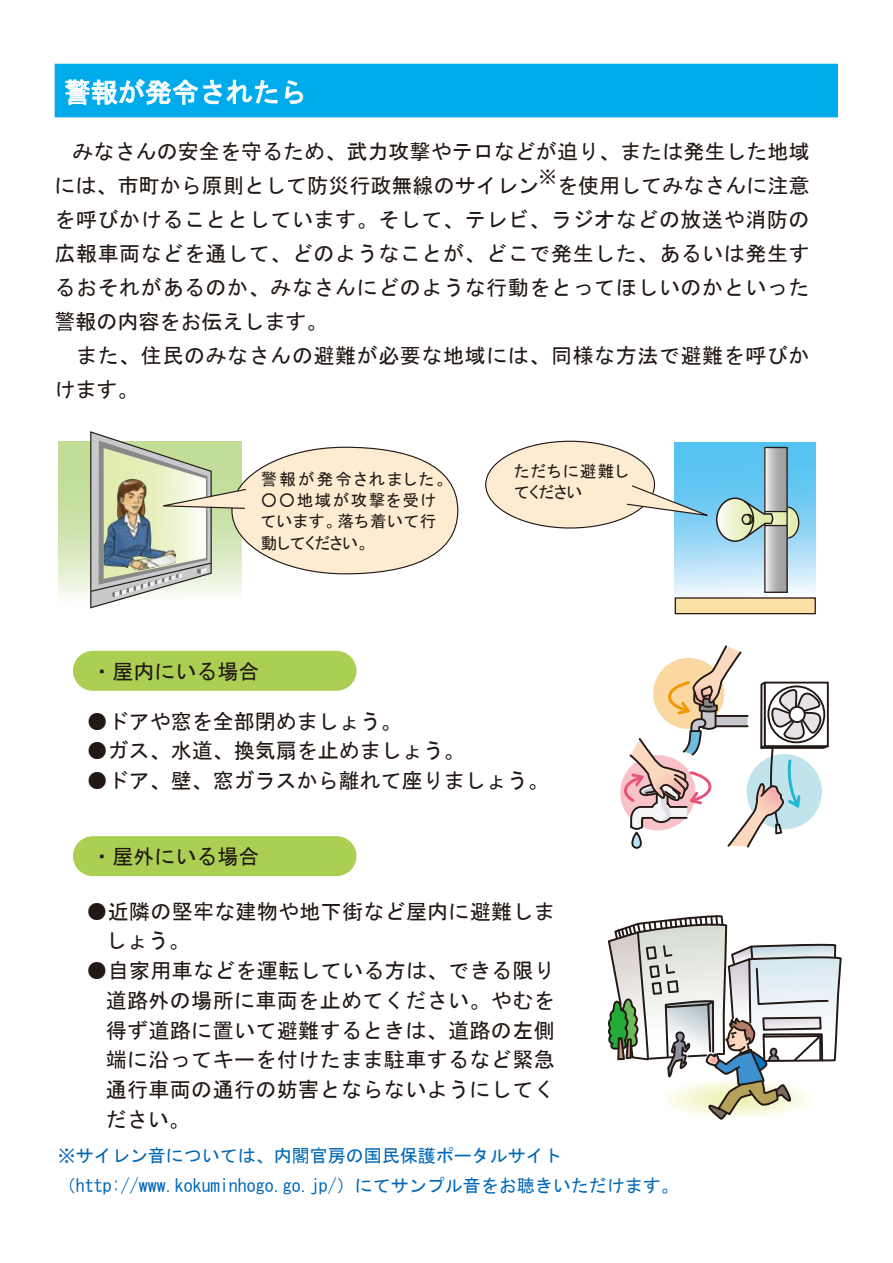
<style>
.page{position:relative;width:893px;height:1263px;background:#fff}
.page>*{position:absolute;margin:0;border:0;box-sizing:border-box;transform-origin:0 0}
.t1{font:27px "MS Gothic";color:#fff}
.t2{font:21px/34px "MS Gothic";letter-spacing:.02em;color:#221815}
.t3{font:21px "MS Gothic";color:#221815}
.t4{font:18px/29.7px "MS Gothic";color:#0068b6}
.t5{font:18px "MS Gothic";color:#221815}
.t6{font:16.5px/21.3px "MS P Gothic";letter-spacing:.085em;color:#221815;text-align:justify}
.t7{font:16.5px "MS P Gothic";letter-spacing:.13em;color:#221815}
</style>
<div class="page">
<div style="left:55px;top:64px;width:782px;height:53px;background:#00abeb"></div>
<svg style="left:65px;top:79px;width:213px;height:26px"></svg>
<svg style="left:285px;top:80px;width:18px;height:24px"></svg>
<svg style="left:58px;top:441px;width:31px;height:156px;background:#cfe5b1"></svg>
<svg style="left:674px;top:443px;width:141px;height:160px;background:#96d7f5"></svg>
<svg style="left:776px;top:507px;width:23px;height:31px"></svg>
<div style="left:776px;top:506px;width:23px;height:33px;border:1px solid #221815;border-radius:50%"></div>
<div style="left:765px;top:447px;width:22px;height:145px;background:linear-gradient(to right,#e4e4e5,#949595)"></div>
<div style="left:764px;top:447px;width:24px;height:146px;border:1px solid #221815"></div>
<svg style="left:774px;top:513px;width:12px;height:11px"></svg>
<div style="left:764px;top:511px;width:24px;height:15px;border:1px solid #221815"></div>
<div style="left:716px;top:497px;width:38px;height:45px;border:2px solid #221815;border-radius:50%"></div>
<div style="left:675px;top:598px;width:140px;height:16px;background:#fde0a5"></div>
<div style="left:675px;top:597px;width:141px;height:17px;border:1px solid #221815"></div>
<div style="left:232px;top:447px;width:226px;height:127px;background:#feecd2;border-radius:50%"></div>
<svg style="left:89px;top:431px;width:158px;height:178px"></svg>
<div style="left:486px;top:441px;width:168px;height:87px;background:#feecd2;border-radius:50%"></div>
<svg style="left:626px;top:484px;width:148px;height:57px"></svg>
<div style="left:73px;top:651px;width:283px;height:40px;background:#aacf52;border-radius:20px"></div>
<div style="left:73px;top:836px;width:283px;height:40px;background:#aacf52;border-radius:20px"></div>
<svg style="left:622px;top:645px;width:207px;height:204px"></svg>
<svg style="left:607px;top:915px;width:235px;height:205px"></svg>
<p class="t1" style="left:64px;top:79px;width:245px">警報が発令されたら</p>
<p class="t2" style="left:55px;top:134px;width:757px;text-indent:18px">みなさんの安全を守るため、武力攻撃やテロなどが迫り、または発生した地域には、市町から原則として防災行政無線のサイレン</p>
<p class="t5" style="left:539px;top:168px;width:19px">※</p>
<p class="t2" style="left:55px;top:168px;width:757px;text-indent:502px">を使用してみなさんに注意を呼びかけることとしています。そして、テレビ、ラジオなどの放送や消防の広報車両などを通して、どのようなことが、どこで発生した、あるいは発生するおそれがあるのか、みなさんにどのような行動をとってほしいのかといった警報の内容をお伝えします。<br>　また、住民のみなさんの避難が必要な地域には、同様な方法で避難を呼びかけます。</p>
<p class="t7" style="left:261px;top:471px;width:188px">警報が発令されました。</p>
<p class="t6" style="left:261px;top:489px;width:177px">○○地域が攻撃を受けています。落ち着いて行動してください。</p>
<p class="t3" style="left:92px;top:661px;width:170px">・屋内にいる場合</p>
<p class="t6" style="left:514px;top:460px;width:116px">ただちに避難してください</p>
<p class="t3" style="left:87px;top:711px;width:316px">●ドアや窓を全部閉めましょう。</p>
<p class="t3" style="left:87px;top:740px;width:379px">●ガス、水道、換気扇を止めましょう。</p>
<p class="t3" style="left:87px;top:770px;width:463px">●ドア、壁、窓ガラスから離れて座りましょう。</p>
<p class="t3" style="left:92px;top:845px;width:170px">・屋外にいる場合</p>
<p class="t2" style="left:106px;top:896px;width:451px;line-height:29.7px;text-indent:-19px">●近隣の堅牢な建物や地下街など屋内に避難しましょう。</p>
<p class="t2" style="left:106px;top:956px;width:451px;line-height:29.7px;text-align:justify;text-indent:-19px">●自家用車などを運転している方は、できる限り道路外の場所に車両を止めてください。やむを得ず道路に置いて避難するときは、道路の左側端に沿ってキーを付けたまま駐車するなど緊急通行車両の通行の妨害とならないようにしてください。</p>
<p class="t4" style="left:58px;top:1141px;width:623px">※サイレン音については、内閣官房の国民保護ポータルサイト（http://www.kokuminhogo.go.jp/）にてサンプル音をお聴きいただけます。</p>
</div>
